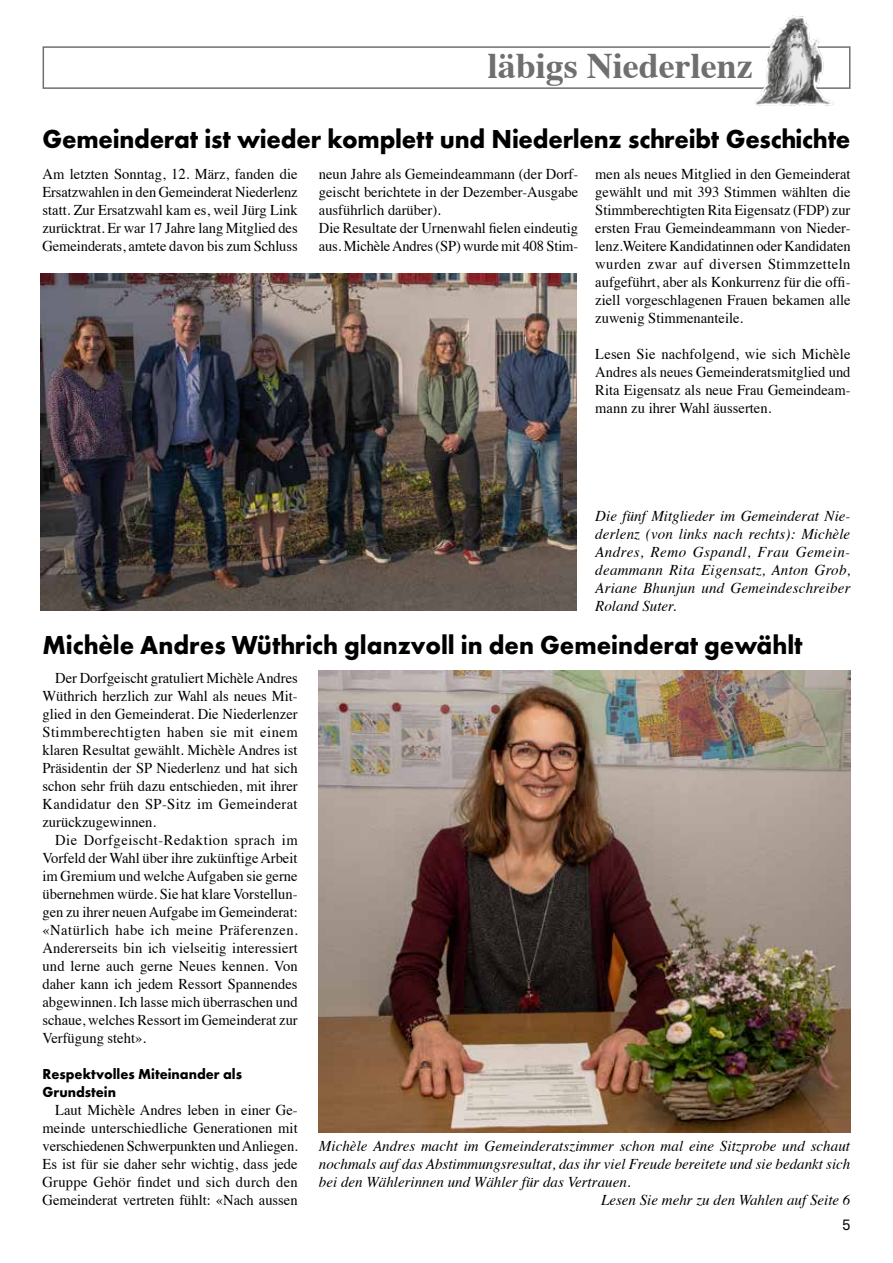
<style>
.page{position:relative;width:893px;height:1263px;background:#fff}
.page>*{position:absolute;margin:0;border:0;box-sizing:border-box;transform-origin:0 0}
.t1{font:700 36px "Times";color:#706f6f}
.t2{font:700 27px "Futura PT";letter-spacing:-.01em;color:#000;scale:.95 1}
.t3{font:15px/18px "Times";color:#000;text-align:justify}
.t4{font:italic 15px/18px "Times";color:#000;text-align:justify}
.t5{font:700 15px/18px "Futura PT";color:#000;scale:.95 1}
.t6{font:15px "Akkurat Pro";color:#000}
</style>
<div class="page">
<div style="left:43px;top:46px;width:807px;height:43px;border:2px solid #706f6f"></div>
<img style="left:755px;top:15px;width:81px;height:90px">
<img style="left:319px;top:670px;width:531px;height:463px">
<img style="left:40px;top:274px;width:536px;height:337px">
<h1 class="t1" style="left:488px;top:32px;width:266px">läbigs Niederlenz</h1>
<h2 class="t2" style="left:43px;top:122px;width:852px">Gemeinderat ist wieder komplett und Niederlenz schreibt Geschichte</h2>
<p class="t3" style="left:43px;top:163px;width:257px">Am letzten Sonntag, 12. März, fanden die Ersatzwahlen in den Gemeinderat Niederlenz statt. Zur Ersatzwahl kam es, weil Jürg Link zurücktrat. Er war 17 Jahre lang Mitglied des Gemeinderats, amtete davon bis zum Schluss</p>
<p class="t3" style="left:319px;top:163px;width:261px;text-align:left">neun Jahre als Gemeindeammann (der Dorf&shy;geischt berichtete in der Dezember-Ausgabe ausführlich darüber).<br>Die Resultate der Urnenwahl fielen eindeutig aus. Michèle Andres (SP) wurde mit 408 Stim-</p>
<p class="t3" style="left:595px;top:163px;width:257px">men als neues Mitglied in den Gemeinderat gewählt und mit 393 Stimmen wählten die Stimmberechtigten Rita Eigensatz (FDP) zur ersten Frau Gemeindeammann von Nieder&shy;lenz.Weitere Kandidatinnen oder Kandidaten wurden zwar auf diversen Stimmzetteln aufgeführt, aber als Konkurrenz für die offi&shy;ziell vorgeschlagenen Frauen bekamen alle zuwenig Stimmenanteile.</p>
<p class="t3" style="left:595px;top:343px;width:257px">Lesen Sie nachfolgend, wie sich Michèle Andres als neues Gemeinderatsmitglied und Rita Eigensatz als neue Frau Gemeindeam&shy;mann zu ihrer Wahl äusserten.</p>
<p class="t4" style="left:595px;top:506px;width:257px">Die fünf Mitglieder im Gemeinderat Nie&shy;derlenz (von links nach rechts): Michèle Andres, Remo Gspandl, Frau Gemein&shy;deammann Rita Eigensatz, Anton Grob, Ariane Bhunjun und Gemeindeschreiber Roland Suter.</p>
<h2 class="t2" style="left:43px;top:628px;width:802px">Michèle Andres Wüthrich glanzvoll in den Gemeinderat gewählt</h2>
<p class="t3" style="left:43px;top:667px;width:257px;text-indent:13px">Der Dorfgeischt gratuliert Michèle Andres Wüthrich herzlich zur Wahl als neues Mit&shy;glied in den Gemeinderat. Die Niederlenzer Stimmberechtigten haben sie mit einem klaren Resultat gewählt. Michèle Andres ist Präsidentin der SP Niederlenz und hat sich schon sehr früh dazu entschieden, mit ihrer Kandidatur den SP-Sitz im Gemeinderat zurückzugewinnen.</p>
<p class="t3" style="left:43px;top:829px;width:257px;text-indent:13px">Die Dorfgeischt-Redaktion sprach im Vorfeld der Wahl über ihre zukünftige Arbeit im Gremium und welche Aufgaben sie gerne übernehmen würde. Sie hat klare Vorstellun&shy;gen zu ihrer neuen Aufgabe im Gemeinderat: «Natürlich habe ich meine Präferenzen.<br>Andererseits bin ich vielseitig interessiert und lerne auch gerne Neues kennen. Von daher kann ich jedem Ressort Spannendes abgewinnen. Ich lasse mich überraschen und schaue, welches Ressort im Gemeinderat zur Verfügung steht».</p>
<p class="t5" style="left:43px;top:1064px;width:211px">Respektvolles Miteinander als<br>Grundstein</p>
<p class="t3" style="left:43px;top:1099px;width:257px;text-indent:13px">Laut Michèle Andres leben in einer Ge&shy;meinde unterschiedliche Generationen mit verschiedenen Schwerpunkten und Anliegen.<br>Es ist für sie daher sehr wichtig, dass jede Gruppe Gehör findet und sich durch den Gemeinderat vertreten fühlt: «Nach aussen</p>
<p class="t4" style="left:319px;top:1136px;width:533px">Michèle Andres macht im Gemeinderatszimmer schon mal eine Sitzprobe und schaut nochmals auf das Abstimmungsresultat, das ihr viel Freude bereitete und sie bedankt sich bei den Wählerinnen und Wähler für das Vertrauen.</p>
<p class="t4" style="left:601px;top:1190px;width:251px">Lesen Sie mehr zu den Wahlen auf Seite 6</p>
<p class="t6" style="left:842px;top:1216px;width:10px">5</p>
</div>
